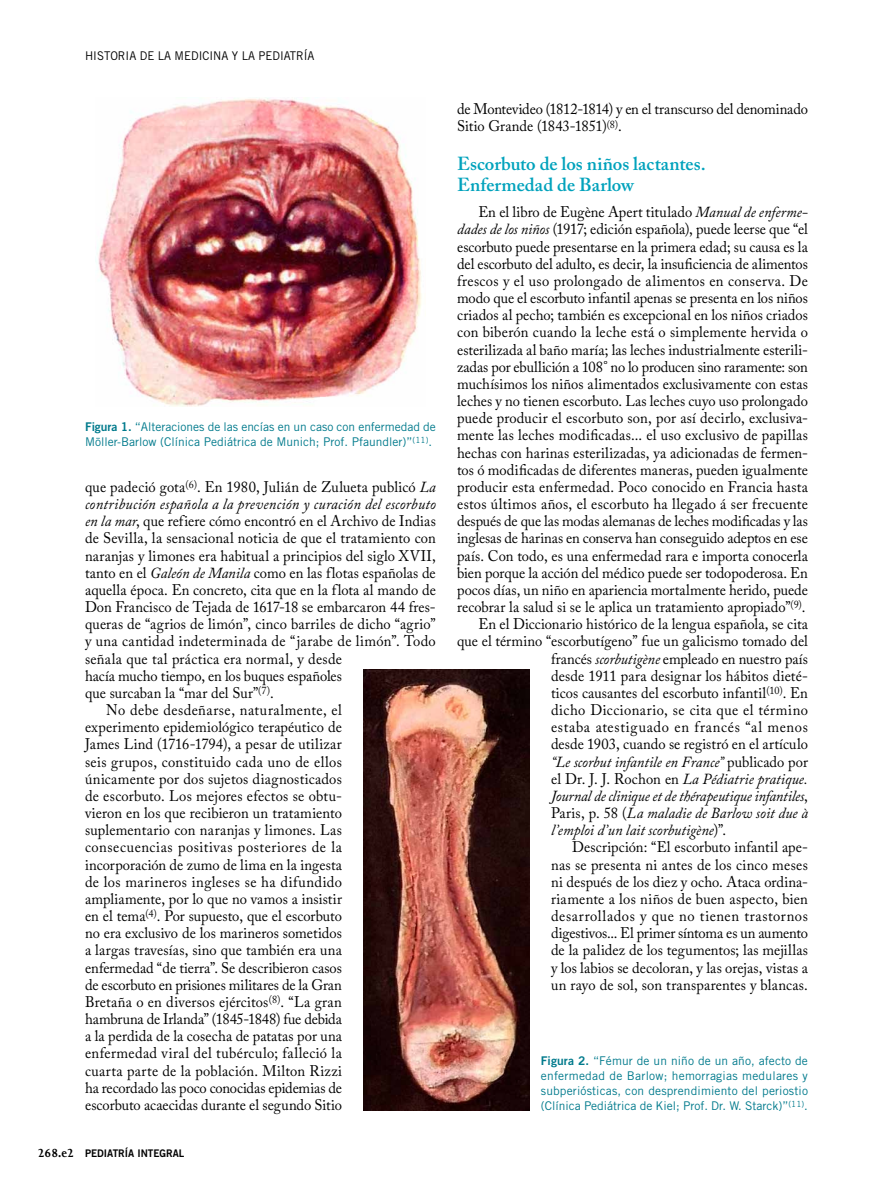
<style>
.page{position:relative;width:893px;height:1191px;background:#fff}
.page>*{position:absolute;margin:0;border:0;box-sizing:border-box;transform-origin:0 0}
.t1{font:600 18.75px/21px "Adobe Caslon Pro";color:#00a2bc}
.t2{font:15.3px/17.1px "Adobe Caslon Pro";letter-spacing:.005em;color:#000;scale:.95 1}
.t3{font:italic 15.3px "Adobe Caslon Pro";letter-spacing:.005em;color:#000;scale:.95 1}
.t4{font:15.3px "Adobe Caslon Pro";letter-spacing:.025em;color:#000;scale:.95 1}
.t5{font:15.3px "Adobe Caslon Pro";letter-spacing:.04em;color:#000;scale:.95 1}
.t6{font:15.3px "Adobe Caslon Pro";letter-spacing:.03em;color:#000;scale:.95 1}
.t7{font:15.3px "Adobe Caslon Pro";letter-spacing:-.015em;color:#000;scale:.95 1}
.t8{font:15.3px "Adobe Caslon Pro";letter-spacing:.035em;color:#000;scale:.95 1}
.t9{font:15.3px "Adobe Caslon Pro";letter-spacing:.045em;color:#000;scale:.95 1}
.t10{font:12px/15px "Trade Gothic";color:#007a8c}
.t11{font:12px "Trade Gothic";color:#000;scale:.95 1}
.t12{font:10.5px "Trade Gothic Bold Two";color:#000;scale:.95 1}
.s1{font-family:"Trade Gothic Bold Two"}
.s2{font-style:italic}
.s3{font-family:"Joanna MT Std";font-weight:700;font-size:13.5px}
.s4{font-style:normal}
.s5{font-style:inherit}
</style>
<div class="page">
<img style="left:97px;top:97px;width:325px;height:310px">
<img style="left:363px;top:669px;width:167px;height:441px">
<p class="t11" style="left:85px;top:49px;width:243px">Historia de la Medicina y la Pediatría</p>
<p class="t10" style="left:85px;top:419px;width:352px"><span class="s1">Figura 1.</span> “Alteraciones de las encías en un caso con enfermedad de<br>Möller-Barlow (Clínica Pediátrica de Munich; Prof. Pfaundler)”<sup>(11)</sup>.</p>
<p class="t2" style="left:85px;top:478px;width:371px">que padeció gota<sup>(6)</sup>. En 1980, Julián de Zulueta publicó <span class="s2">La</span></p>
<p class="t3" style="left:85px;top:495px;width:371px">contribución española a la prevención y curación del escorbuto</p>
<p class="t2" style="left:85px;top:512px;width:371px"><span class="s2">en la mar</span>, que refiere cómo encontró en el Archivo de Indias</p>
<p class="t2" style="left:85px;top:529px;width:371px">de Sevilla, la sensacional noticia de que el tratamiento con</p>
<p class="t2" style="left:85px;top:547px;width:371px">naranjas y limones era habitual a principios del siglo XVII,</p>
<p class="t2" style="left:85px;top:564px;width:371px">tanto en el <span class="s2">Galeón de Manila</span> como en las flotas españolas de</p>
<p class="t2" style="left:85px;top:581px;width:371px">aquella época. En concreto, cita que en la flota al mando de</p>
<p class="t2" style="left:85px;top:598px;width:371px">Don Francisco de Tejada de 1617-18 se embarcaron 44 fres-</p>
<p class="t2" style="left:85px;top:615px;width:371px">queras de “agrios de limón”, cinco barriles de dicho “agrio”</p>
<p class="t2" style="left:85px;top:632px;width:371px">y una cantidad indeterminada de “jarabe de limón”. Todo</p>
<p class="t2" style="left:85px;top:650px;width:272px">señala que tal práctica era normal, y desde</p>
<p class="t2" style="left:85px;top:667px;width:272px">hacía mucho tiempo, en los buques españoles</p>
<p class="t2" style="left:85px;top:684px;width:200px">que surcaban la “mar del Sur”<sup>(7)</sup>.</p>
<p class="t6" style="left:106px;top:701px;width:250px">No debe desdeñarse, naturalmente, el</p>
<p class="t2" style="left:85px;top:718px;width:272px">experimento epidemiológico terapéutico de</p>
<p class="t2" style="left:85px;top:735px;width:272px">James Lind (1716-1794), a pesar de utilizar</p>
<p class="t4" style="left:85px;top:752px;width:272px">seis grupos, constituido cada uno de ellos</p>
<p class="t2" style="left:85px;top:770px;width:272px">únicamente por dos sujetos diagnosticados</p>
<p class="t2" style="left:85px;top:787px;width:272px">de escorbuto. Los mejores efectos se obtu-</p>
<p class="t2" style="left:85px;top:804px;width:272px">vieron en los que recibieron un tratamiento</p>
<p class="t2" style="left:85px;top:821px;width:272px">suplementario con naranjas y limones. Las</p>
<p class="t5" style="left:85px;top:838px;width:272px">consecuencias positivas posteriores de la</p>
<p class="t2" style="left:85px;top:855px;width:272px">incorporación de zumo de lima en la ingesta</p>
<p class="t6" style="left:85px;top:872px;width:272px">de los marineros ingleses se ha difundido</p>
<p class="t2" style="left:85px;top:890px;width:272px">ampliamente, por lo que no vamos a insistir</p>
<p class="t2" style="left:85px;top:907px;width:272px">en el tema<sup>(4)</sup>. Por supuesto, que el escorbuto</p>
<p class="t2" style="left:85px;top:924px;width:272px">no era exclusivo de los marineros sometidos</p>
<p class="t2" style="left:85px;top:941px;width:272px">a largas travesías, sino que también era una</p>
<p class="t2" style="left:85px;top:958px;width:272px">enfermedad “de tierra”. Se describieron casos</p>
<p class="t2" style="left:85px;top:976px;width:272px">de escorbuto en prisiones militares de la Gran</p>
<p class="t2" style="left:85px;top:993px;width:272px">Bretaña o en diversos ejércitos<sup>(8)</sup>. “La gran</p>
<p class="t2" style="left:85px;top:1010px;width:272px">hambruna de Irlanda” (1845-1848) fue debida</p>
<p class="t2" style="left:85px;top:1027px;width:272px">a la perdida de la cosecha de patatas por una</p>
<p class="t4" style="left:85px;top:1044px;width:272px">enfermedad viral del tubérculo; falleció la</p>
<p class="t4" style="left:85px;top:1061px;width:272px">cuarta parte de la población. Milton Rizzi</p>
<p class="t2" style="left:85px;top:1079px;width:272px">ha recordado las poco conocidas epidemias de</p>
<p class="t2" style="left:85px;top:1096px;width:272px">escorbuto acaecidas durante el segundo Sitio</p>
<p class="t12" style="left:38px;top:1146px;width:156px"><span class="s3">268.e2</span> PEDIATRÍA INTEGRAL</p>
<p class="t2" style="left:457px;top:100px;width:371px">de Montevideo (1812-1814) y en el transcurso del denominado<br>Sitio Grande (1843-1851)<sup>(8)</sup>.</p>
<p class="t1" style="left:457px;top:153px;width:250px">Escorbuto de los niños lactantes.<br>Enfermedad de Barlow</p>
<p class="t2" style="left:478px;top:203px;width:348px">En el libro de Eugène Apert titulado <span class="s2">Manual de enferme-</span></p>
<p class="t2" style="left:457px;top:221px;width:371px"><span class="s2">dades de los niños</span> (1917; edición española), puede leerse que “el</p>
<p class="t2" style="left:457px;top:238px;width:371px">escorbuto puede presentarse en la primera edad; su causa es la</p>
<p class="t2" style="left:457px;top:255px;width:371px">del escorbuto del adulto, es decir, la insuficiencia de alimentos</p>
<p class="t4" style="left:457px;top:272px;width:371px">frescos y el uso prolongado de alimentos en conserva. De</p>
<p class="t2" style="left:457px;top:289px;width:371px">modo que el escorbuto infantil apenas se presenta en los niños</p>
<p class="t2" style="left:457px;top:306px;width:371px">criados al pecho; también es excepcional en los niños criados</p>
<p class="t2" style="left:457px;top:324px;width:371px">con biberón cuando la leche está o simplemente hervida o</p>
<p class="t2" style="left:457px;top:341px;width:371px">esterilizada al baño maría; las leches industrialmente esterili-</p>
<p class="t7" style="left:457px;top:357px;width:371px">zadas por ebullición a 108° no lo producen sino raramente: son</p>
<p class="t2" style="left:457px;top:375px;width:371px">muchísimos los niños alimentados exclusivamente con estas</p>
<p class="t2" style="left:457px;top:392px;width:371px">leches y no tienen escorbuto. Las leches cuyo uso prolongado</p>
<p class="t2" style="left:457px;top:409px;width:371px">puede producir el escorbuto son, por así decirlo, exclusiva-</p>
<p class="t2" style="left:457px;top:426px;width:371px">mente las leches modificadas... el uso exclusivo de papillas</p>
<p class="t2" style="left:457px;top:444px;width:371px">hechas con harinas esterilizadas, ya adicionadas de fermen-</p>
<p class="t2" style="left:457px;top:461px;width:371px">tos ó modificadas de diferentes maneras, pueden igualmente</p>
<p class="t2" style="left:457px;top:478px;width:371px">producir esta enfermedad. Poco conocido en Francia hasta</p>
<p class="t2" style="left:457px;top:495px;width:371px">estos últimos años, el escorbuto ha llegado á ser frecuente</p>
<p class="t2" style="left:457px;top:512px;width:371px">después de que las modas alemanas de leches modificadas y las</p>
<p class="t2" style="left:457px;top:529px;width:371px">inglesas de harinas en conserva han conseguido adeptos en ese</p>
<p class="t2" style="left:457px;top:547px;width:371px">país. Con todo, es una enfermedad rara e importa conocerla</p>
<p class="t2" style="left:457px;top:564px;width:371px">bien porque la acción del médico puede ser todopoderosa. En</p>
<p class="t2" style="left:457px;top:581px;width:371px">pocos días, un niño en apariencia mortalmente herido, puede</p>
<p class="t2" style="left:457px;top:598px;width:368px">recobrar la salud si se le aplica un tratamiento apropiado”<sup>(9)</sup>.</p>
<p class="t2" style="left:478px;top:615px;width:348px">En el Diccionario histórico de la lengua española, se cita</p>
<p class="t2" style="left:457px;top:632px;width:371px">que el término “escorbutígeno” fue un galicismo tomado del</p>
<p class="t2" style="left:551px;top:650px;width:272px">francés <span class="s2">scorbutigène</span> empleado en nuestro país</p>
<p class="t2" style="left:551px;top:667px;width:272px">desde 1911 para designar los hábitos dieté-</p>
<p class="t2" style="left:551px;top:684px;width:272px">ticos causantes del escorbuto infantil<sup>(10)</sup>. En</p>
<p class="t8" style="left:551px;top:701px;width:272px">dicho Diccionario, se cita que el término</p>
<p class="t9" style="left:551px;top:718px;width:272px">estaba atestiguado en francés “al menos</p>
<p class="t2" style="left:551px;top:735px;width:272px">desde 1903, cuando se registró en el artículo</p>
<p class="t3" style="left:551px;top:752px;width:272px">“Le scorbut infantile en France” <span class="s4">publicado por</span></p>
<p class="t3" style="left:551px;top:769px;width:272px"><span class="s4">el Dr. J. J. Rochon en</span> La Pédiatrie pratique.</p>
<p class="t3" style="left:551px;top:786px;width:272px">Journal de clinique et de thérapeutique infantiles<span class="s4">,</span></p>
<p class="t3" style="left:551px;top:804px;width:272px"><span class="s4">Paris, p. 58 (</span><span class="s5">L</span>a maladie de Barlow soit due à</p>
<p class="t3" style="left:551px;top:821px;width:186px">l’emploi d’un lait scorbutigène<span class="s4">)”.</span></p>
<p class="t2" style="left:572px;top:838px;width:250px">Descripción: “El escorbuto infantil ape-</p>
<p class="t2" style="left:551px;top:855px;width:272px">nas se presenta ni antes de los cinco meses</p>
<p class="t2" style="left:551px;top:873px;width:272px">ni después de los diez y ocho. Ataca ordina-</p>
<p class="t2" style="left:551px;top:890px;width:272px">riamente a los niños de buen aspecto, bien</p>
<p class="t5" style="left:551px;top:907px;width:272px">desarrollados y que no tienen trastornos</p>
<p class="t2" style="left:551px;top:924px;width:272px">digestivos... El primer síntoma es un aumento</p>
<p class="t2" style="left:551px;top:941px;width:272px">de la palidez de los tegumentos; las mejillas</p>
<p class="t2" style="left:551px;top:958px;width:272px">y los labios se decoloran, y las orejas, vistas a</p>
<p class="t2" style="left:551px;top:976px;width:272px">un rayo de sol, son transparentes y blancas.</p>
<p class="t10" style="left:541px;top:1053px;width:269px;text-align:justify"><span class="s1">Figura 2.</span> “Fémur de un niño de un año, afecto de enfermedad de Barlow; hemorragias medulares y subperiósticas, con desprendimiento del periostio (Clínica Pediátrica de Kiel; Prof. Dr. W. Starck)”<sup>(11)</sup>.</p>
</div>
